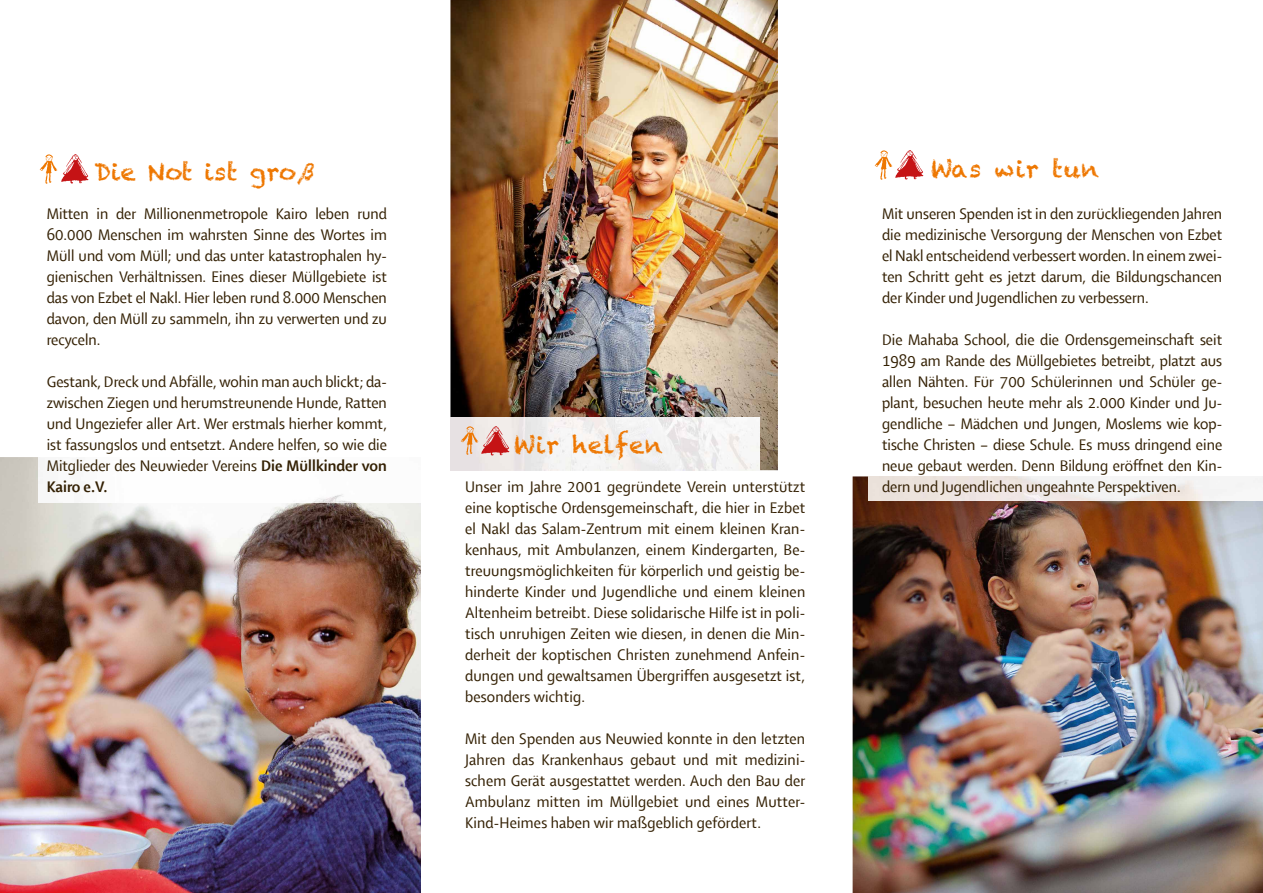
<style>
.page{position:relative;width:1263px;height:893px;background:#fff}
.page>*{position:absolute;margin:0;border:0;box-sizing:border-box;transform-origin:0 0}
.t1{font:24px "Chalkduster";letter-spacing:.03em;color:#ee7701}
.t2{font:24px "Chalkduster";color:#ee7701}
.t3{font:16.5px/21px "Shaker R";color:#332003;text-align:justify}
.t4{font:16.5px "Shaker RB";color:#332003}
.s1{font-family:"Shaker RB"}
</style>
<div class="page">
<img style="left:450px;top:0;width:328px;height:470px">
<img style="left:450px;top:417px;width:309px;height:53px">
<img style="left:39px;top:154px;width:50px;height:30px">
<img style="left:0;top:457px;width:421px;height:436px">
<img style="left:38px;top:457px;width:383px;height:46px">
<img style="left:853px;top:476px;width:410px;height:417px">
<img style="left:868px;top:476px;width:395px;height:25px">
<img style="left:459px;top:424px;width:51px;height:32px">
<img style="left:874px;top:150px;width:50px;height:30px">
<h1 class="t2" style="left:94px;top:157px;width:222px">Die Not ist groß</h1>
<p class="t3" style="left:47px;top:203px;width:342px">Mitten in der Millionenmetropole Kairo leben rund 60.000 Menschen im wahrsten Sinne des Wortes im Müll und vom Müll; und das unter katastrophalen hy&shy;gienischen Verhältnissen. Eines dieser Müllgebiete ist das von Ezbet el Nakl. Hier leben rund 8.000 Menschen davon, den Müll zu sammeln, ihn zu verwerten und zu recyceln.</p>
<p class="t3" style="left:47px;top:371px;width:342px">Gestank, Dreck und Abfälle, wohin man auch blickt; da&shy;zwischen Ziegen und herumstreunende Hunde, Ratten und Ungeziefer aller Art. Wer erstmals hierher kommt, ist fassungslos und entsetzt. Andere helfen, so wie die Mitglieder des Neuwieder Vereins <span class="s1">Die Müllkinder von</span></p>
<p class="t4" style="left:47px;top:478px;width:62px">Kairo e.V.</p>
<h1 class="t1" style="left:514px;top:431px;width:151px">Wir helfen</h1>
<p class="t3" style="left:465px;top:476px;width:342px">Unser im Jahre 2001 gegründete Verein unterstützt eine koptische Ordensgemeinschaft, die hier in Ezbet el Nakl das Salam-Zentrum mit einem kleinen Kran&shy;kenhaus, mit Ambulanzen, einem Kindergarten, Be&shy;treuungsmöglichkeiten für körperlich und geistig be&shy;hinderte Kinder und Jugendliche und einem kleinen Altenheim betreibt. Diese solidarische Hilfe ist in poli&shy;tisch unruhigen Zeiten wie diesen, in denen die Min&shy;derheit der koptischen Christen zunehmend Anfein&shy;dungen und gewaltsamen Übergriffen ausgesetzt ist, besonders wichtig.</p>
<p class="t3" style="left:465px;top:728px;width:342px">Mit den Spenden aus Neuwied konnte in den letzten Jahren das Krankenhaus gebaut und mit medizini&shy;schem Gerät ausgestattet werden. Auch den Bau der Ambulanz mitten im Müllgebiet und eines Mutter-Kind-Heimes haben wir maßgeblich gefördert.</p>
<h1 class="t1" style="left:931px;top:154px;width:170px">Was wir tun</h1>
<p class="t3" style="left:882px;top:203px;width:342px">Mit unseren Spenden ist in den zurückliegenden Jahren die medizinische Versorgung der Menschen von Ezbet el Nakl entscheidend verbessert worden. In einem zwei&shy;ten Schritt geht es jetzt darum, die Bildungschancen der Kinder und Jugendlichen zu verbessern.</p>
<p class="t3" style="left:882px;top:329px;width:342px">Die Mahaba School, die die Ordensgemeinschaft seit 1989 am Rande des Müllgebietes betreibt, platzt aus allen Nähten. Für 700 Schülerinnen und Schüler ge&shy;plant, besuchen heute mehr als 2.000 Kinder und Ju&shy;gendliche – Mädchen und Jungen, Moslems wie kop&shy;tische Christen – diese Schule. Es muss dringend eine neue gebaut werden. Denn Bildung eröffnet den Kin&shy;dern und Jugendlichen ungeahnte Perspektiven.</p>
</div>
